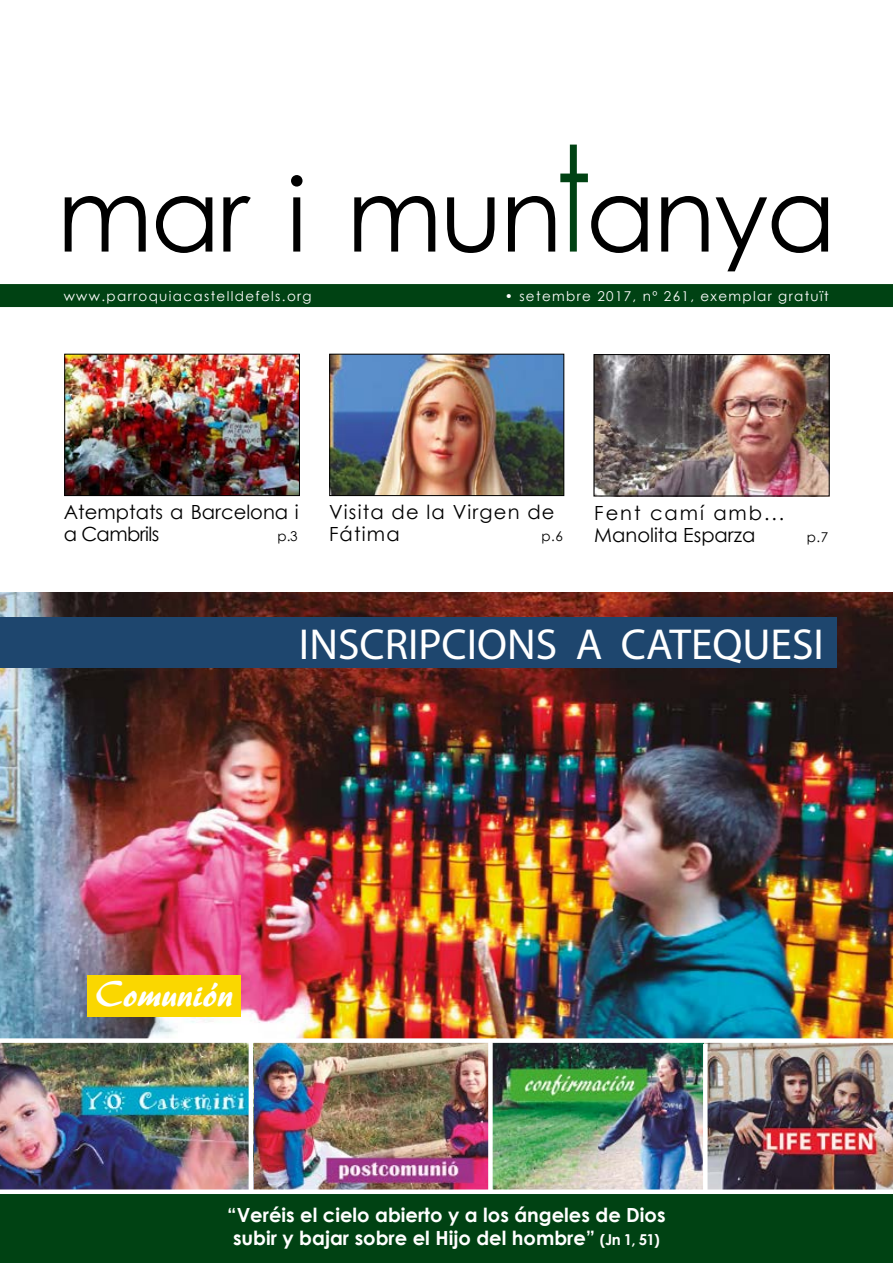
<style>
.page{position:relative;width:893px;height:1263px;background:#fff}
.page>*{position:absolute;margin:0;border:0;box-sizing:border-box;transform-origin:0 0}
.t1{font:102px "Century Gothic";letter-spacing:-.02em;color:#000}
.t2{font:43.5px "Myriad Pro";color:#fff}
.t3{font:37.5px "ARBERKLEY";color:#fff}
.t4{font:700 19.5px/22.5px "Century Gothic";color:#fff}
.t5{font:19.5px/22.5px "Century Gothic";color:#000}
.t6{font:19.5px/22.5px "Century Gothic";letter-spacing:.06em;color:#000}
.t7{font:13.5px "Century Gothic";letter-spacing:.1em;color:#fff}
.t8{font:13.5px "Century Gothic";color:#000}
.s1{font-size:15px}
</style>
<div class="page">
<img style="left:0;top:592px;width:893px;height:446px">
<img style="left:331px;top:356px;width:231px;height:138px">
<div style="left:329px;top:354px;width:235px;height:142px;border:1px solid #000"></div>
<img style="left:67px;top:356px;width:231px;height:138px">
<div style="left:65px;top:354px;width:235px;height:142px;border:1px solid #000"></div>
<img style="left:596px;top:356px;width:231px;height:138px">
<div style="left:594px;top:354px;width:235px;height:142px;border:1px solid #000"></div>
<div style="left:0;top:284px;width:893px;height:23px;background:#004213"></div>
<svg style="left:560px;top:145px;width:28px;height:107px"></svg>
<div style="left:88px;top:975px;width:153px;height:41px;background:#fad700"></div>
<img style="left:703px;top:1043px;width:190px;height:146px">
<img style="left:493px;top:1043px;width:210px;height:146px">
<img style="left:254px;top:1043px;width:234px;height:146px">
<img style="left:0;top:1043px;width:254px;height:146px">
<div style="left:0;top:1194px;width:893px;height:69px;background:#004213"></div>
<hr style="left:249px;top:1041px;width:4px;height:149px;background:#fff">
<hr style="left:703px;top:1044px;width:4px;height:150px;background:#fff">
<div style="left:0;top:617px;width:836px;height:50px;background:#1e466e"></div>
<h1 class="t1" style="left:57px;top:143px;width:780px">mar i mun anya</h1>
<p class="t7" style="left:64px;top:286px;width:249px">www.parroquiacastelldefels.org</p>
<p class="t7" style="left:505px;top:286px;width:326px">• setembre 2017, nº 261, exemplar gratuït</p>
<p class="t5" style="left:64px;top:500px;width:236px">Atemptats a Barcelona i a Cambrils</p>
<p class="t8" style="left:278px;top:527px;width:22px">p.3</p>
<p class="t6" style="left:329px;top:500px;width:227px">Visita de la Virgen de<br>Fátima</p>
<p class="t8" style="left:541px;top:527px;width:23px">p.6</p>
<p class="t5" style="left:594px;top:501px;width:191px">Fent camí amb...<br>Manolita Esparza</p>
<p class="t8" style="left:807px;top:528px;width:23px">p.7</p>
<h2 class="t2" style="left:299px;top:617px;width:526px">INSCRIPCIONS A CATEQUESI</h2>
<h3 class="t3" style="left:96px;top:971px;width:139px">Comunión</h3>
<p class="t4" style="left:227px;top:1203px;width:440px">“Veréis el cielo abierto y a los ángeles de Dios subir y bajar sobre el Hijo del hombre” <span class="s1">(Jn 1, 51)</span></p>
</div>
